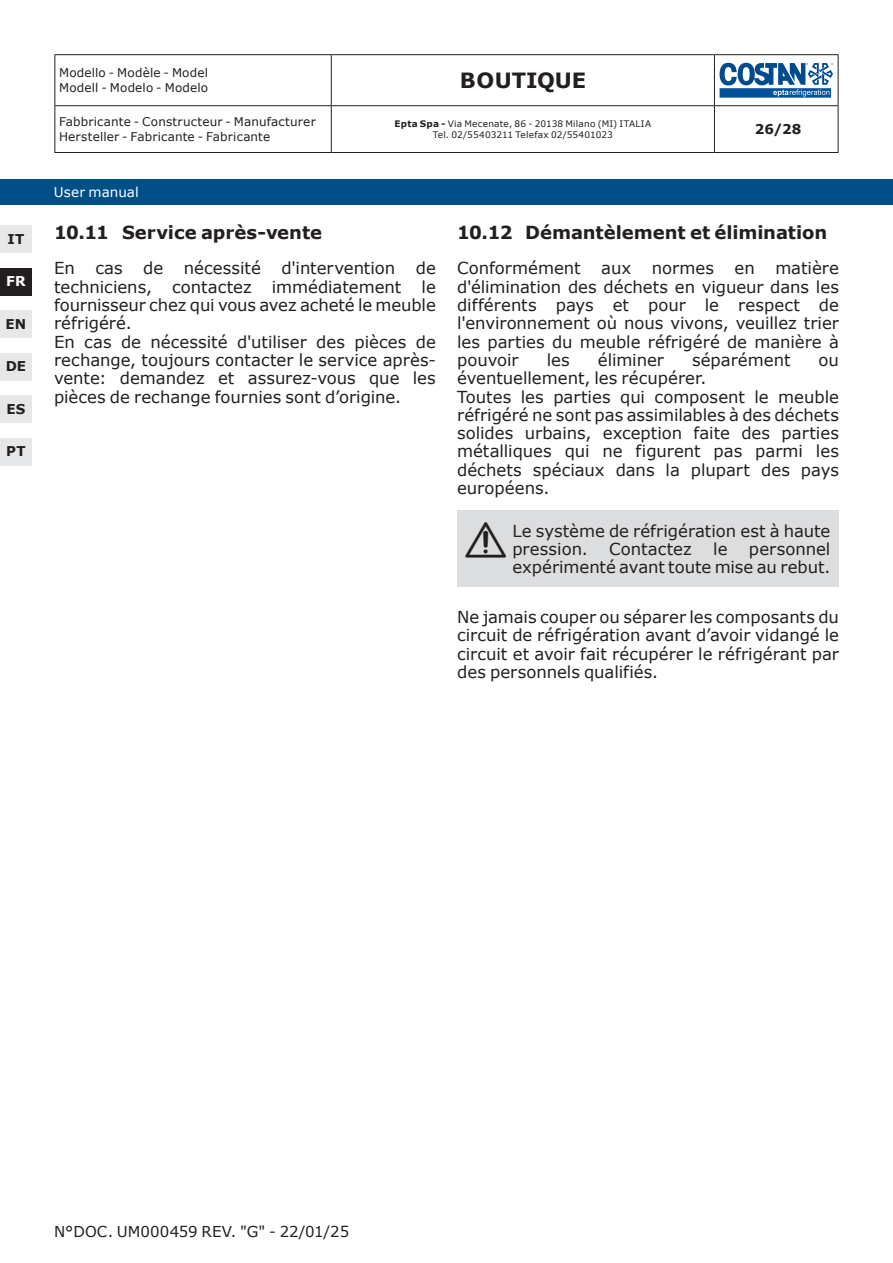
<style>
.page{position:relative;width:893px;height:1263px;background:#fff}
.page>*{position:absolute;margin:0;border:0;box-sizing:border-box;transform-origin:0 0}
.t1{font:40.5px "Simboli";color:#231f20}
.t2{font:700 21px "Verdana";color:#231f20}
.t3{font:700 18px "Verdana";letter-spacing:-.005em;color:#231f20}
.t4{font:16.5px/18.3px "Verdana";color:#231f20}
.t5{font:15px "Verdana";letter-spacing:.005em;color:#231f20}
.t6{font:700 13.5px "Verdana";letter-spacing:.015em;color:#231f20}
.t7{font:13.5px "Verdana";color:#fff}
.t8{font:700 13.5px "Verdana";color:#fff}
.t9{font:12px/14.7px "Verdana";letter-spacing:.015em;color:#231f20}
.t10{font:9px/10.9px "Verdana";letter-spacing:.02em;color:#231f20;text-align:center}
.s1{font-weight:700}
</style>
<div class="page">
<hr style="left:54px;top:54px;width:277px;height:1px;background:#231f20">
<hr style="left:54px;top:55px;width:1px;height:50px;background:#231f20">
<hr style="left:331px;top:54px;width:383px;height:1px;background:#231f20">
<hr style="left:331px;top:55px;width:1px;height:50px;background:#231f20">
<hr style="left:714px;top:54px;width:124px;height:1px;background:#231f20">
<hr style="left:714px;top:55px;width:1px;height:50px;background:#231f20">
<hr style="left:838px;top:55px;width:1px;height:50px;background:#231f20">
<hr style="left:54px;top:105px;width:277px;height:1px;background:#231f20">
<hr style="left:54px;top:106px;width:1px;height:46px;background:#231f20">
<hr style="left:331px;top:105px;width:383px;height:1px;background:#231f20">
<hr style="left:331px;top:106px;width:1px;height:46px;background:#231f20">
<hr style="left:714px;top:105px;width:124px;height:1px;background:#231f20">
<hr style="left:714px;top:106px;width:1px;height:46px;background:#231f20">
<hr style="left:838px;top:106px;width:1px;height:46px;background:#231f20">
<hr style="left:54px;top:152px;width:277px;height:1px;background:#231f20">
<hr style="left:331px;top:152px;width:383px;height:1px;background:#231f20">
<hr style="left:714px;top:152px;width:124px;height:1px;background:#231f20">
<svg style="left:719px;top:63px;width:114px;height:35px"></svg>
<div style="left:0;top:179px;width:893px;height:25px;background:#014f87"></div>
<div style="left:0;top:225px;width:32px;height:28px;background:#e6e7e9"></div>
<div style="left:0;top:310px;width:32px;height:28px;background:#e6e7e9"></div>
<div style="left:0;top:353px;width:32px;height:28px;background:#e6e7e9"></div>
<div style="left:0;top:395px;width:32px;height:28px;background:#e6e7e9"></div>
<div style="left:0;top:438px;width:32px;height:28px;background:#e6e7e9"></div>
<div style="left:0;top:268px;width:32px;height:28px;background:#231f20"></div>
<div style="left:457px;top:510px;width:382px;height:77px;background:#dcdddf"></div>
<p class="t6" style="left:8px;top:229px;width:18px">IT</p>
<p class="t8" style="left:6px;top:272px;width:21px">FR</p>
<p class="t6" style="left:6px;top:314px;width:22px">EN</p>
<p class="t6" style="left:6px;top:357px;width:22px">DE</p>
<p class="t6" style="left:6px;top:399px;width:21px">ES</p>
<p class="t6" style="left:6px;top:442px;width:21px">PT</p>
<p class="t9" style="left:59px;top:66px;width:151px">Modello - Modèle - Model<br>Modell - Modelo - Modelo</p>
<p class="t2" style="left:460px;top:66px;width:128px">Boutique</p>
<p class="t9" style="left:59px;top:115px;width:258px">Fabbricante - Constructeur - Manufacturer<br>Hersteller - Fabricante - Fabricante</p>
<p class="t10" style="left:394px;top:118px;width:258px"><span class="s1">Epta Spa -</span> Via Mecenate, 86 - 20138 Milano (MI) ITALIA<br>Tel. 02/55403211 Telefax 02/55401023</p>
<p class="t6" style="left:755px;top:120px;width:48px">26/28</p>
<p class="t7" style="left:54px;top:183px;width:86px">User manual</p>
<p class="t3" style="left:54px;top:220px;width:270px">10.11 Service après-vente</p>
<p class="t4" style="left:54px;top:259px;width:383px">En cas de nécessité d'intervention de techniciens, contactez immédiatement le fournisseur chez qui vous avez acheté le meuble réfrigéré.<br>En cas de nécessité d'utiliser des pièces de rechange, toujours contacter le service après&shy;vente: demandez et assurez-vous que les pièces de rechange fournies sont d’origine.</p>
<p class="t3" style="left:457px;top:220px;width:372px">10.12 Démantèlement et élimination</p>
<p class="t4" style="left:457px;top:259px;width:383px;text-align:justify">Conformément aux normes en matière d'élimination des déchets en vigueur dans les différents pays et pour le respect de l'environnement où nous vivons, veuillez trier les parties du meuble réfrigéré de manière à pouvoir</p>
<p class="t4" style="left:547px;top:351px;width:25px">les</p>
<p class="t4" style="left:598px;top:351px;width:68px">éliminer</p>
<p class="t4" style="left:692px;top:351px;width:100px">séparément</p>
<p class="t4" style="left:819px;top:351px;width:22px">ou</p>
<p class="t4" style="left:457px;top:369px;width:383px">éventuellement, les récupérer.<br>Toutes les parties qui composent le meuble réfrigéré ne sont pas assimilables à des déchets solides urbains, exception faite des parties métalliques qui ne figurent pas parmi les déchets spéciaux dans la plupart des pays européens.</p>
<h1 class="t1" style="left:466px;top:519px;width:42px">F</h1>
<p class="t4" style="left:512px;top:521px;width:320px">Le système de réfrigération est à haute pression.</p>
<p class="t4" style="left:512px;top:539px;width:320px;text-align:right">personnel<br>expérimenté avant toute mise au rebut.</p>
<p class="t4" style="left:457px;top:608px;width:383px;text-align:justify">Ne jamais couper ou séparer les composants du circuit de réfrigération avant d’avoir vidangé le circuit et avoir fait récupérer le réfrigérant par des personnels qualifiés.</p>
<p class="t4" style="left:609px;top:539px;width:84px">Contactez</p>
<p class="t4" style="left:713px;top:539px;width:16px">le</p>
<p class="t5" style="left:54px;top:1221px;width:297px">N°DOC. UM000459 REV. "G" - 22/01/25</p>
</div>
